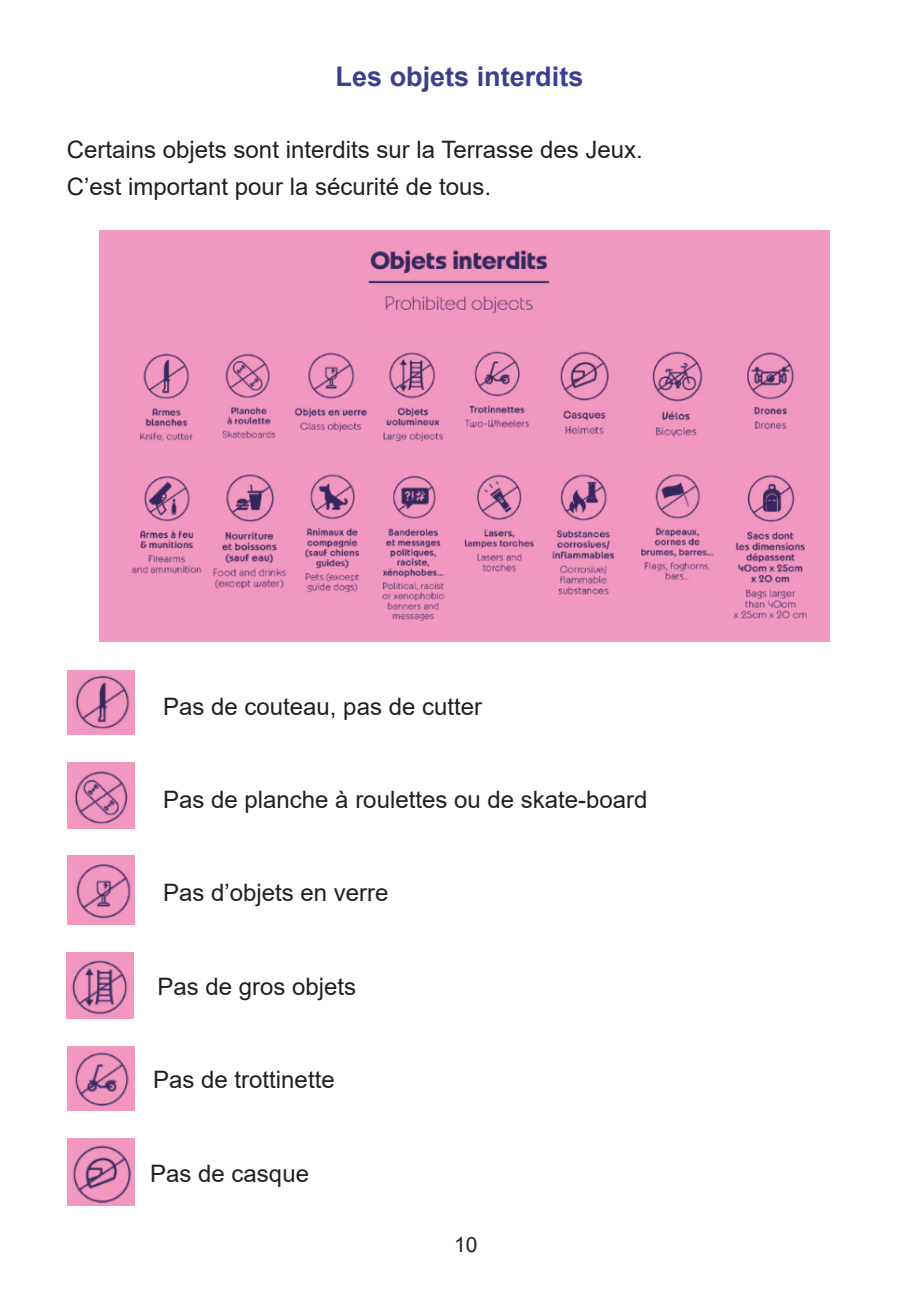
<style>
.page{position:relative;width:919px;height:1289px;background:#fff}
.page>*{position:absolute;margin:0;border:0;box-sizing:border-box;transform-origin:0 0}
.t1{font:700 27px "Arial";color:#3b3f8e}
.t2{font:24px "Arial";color:#231f20}
.t3{font:21px "Arial";color:#231f20}
</style>
<div class="page">
<img style="left:100px;top:230px;width:729px;height:411px">
<img style="left:67px;top:670px;width:67px;height:64px">
<img style="left:67px;top:762px;width:67px;height:66px">
<img style="left:67px;top:855px;width:67px;height:69px">
<img style="left:66px;top:952px;width:67px;height:66px">
<img style="left:67px;top:1046px;width:67px;height:64px">
<img style="left:67px;top:1138px;width:67px;height:67px">
<p class="t1" style="left:335px;top:58px;width:249px">Les objets interdits</p>
<p class="t2" style="left:67px;top:133px;width:577px">Certains objets sont interdits sur la Terrasse des Jeux.</p>
<p class="t2" style="left:67px;top:169px;width:426px">C’est important pour la sécurité de tous.</p>
<p class="t2" style="left:163px;top:690px;width:320px">Pas de couteau, pas de cutter</p>
<p class="t2" style="left:163px;top:783px;width:486px">Pas de planche à roulettes ou de skate-board</p>
<p class="t2" style="left:163px;top:876px;width:227px">Pas d’objets en verre</p>
<p class="t2" style="left:157px;top:970px;width:200px">Pas de gros objets</p>
<p class="t2" style="left:153px;top:1062px;width:183px">Pas de trottinette</p>
<p class="t2" style="left:150px;top:1156px;width:160px">Pas de casque</p>
<p class="t3" style="left:454px;top:1230px;width:25px">10</p>
</div>
